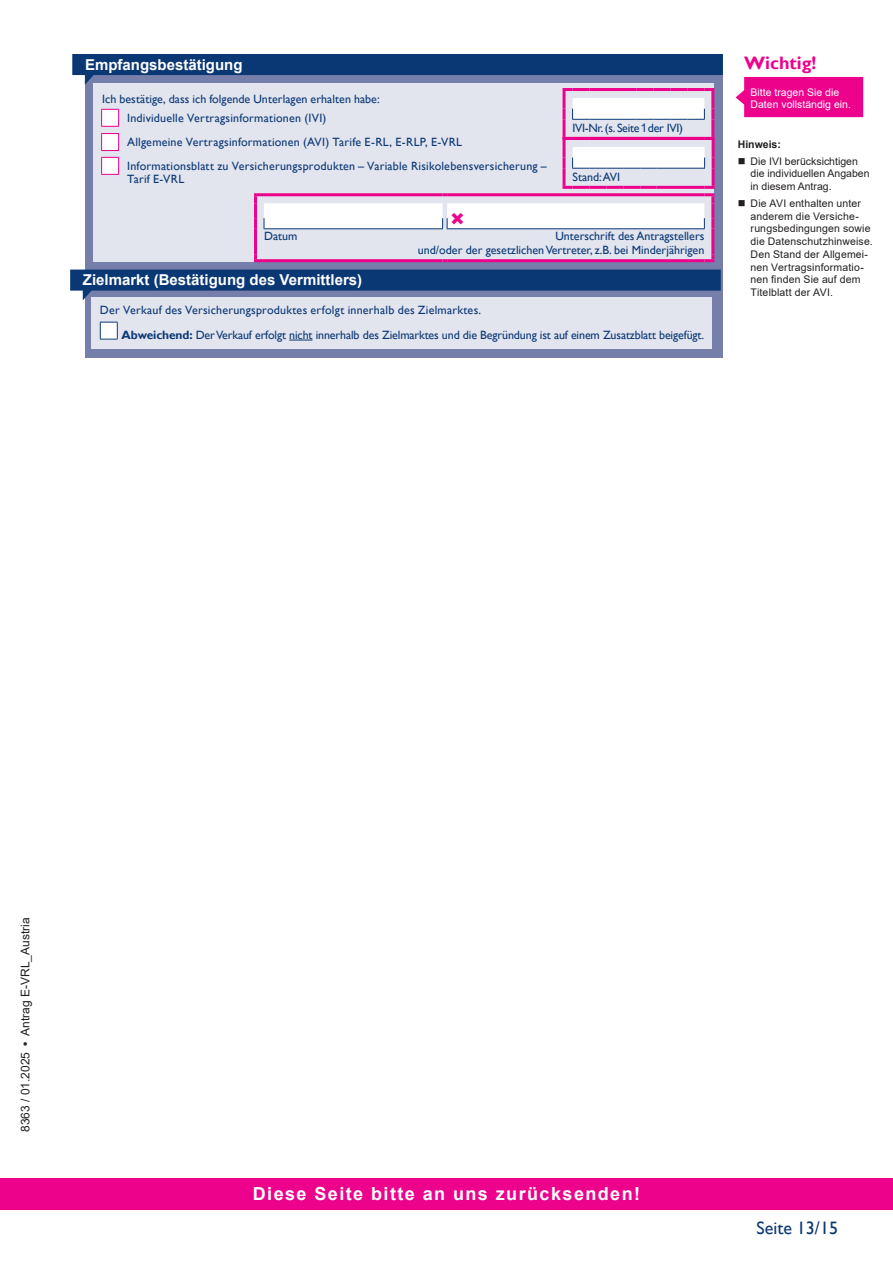
<style>
.page{position:relative;width:893px;height:1263px;background:#fff}
.page>*{position:absolute;margin:0;border:0;box-sizing:border-box;transform-origin:0 0}
.t1{font:700 18px "Arial";letter-spacing:.08em;color:#fff}
.t2{font:18px "Gill Sans";color:#0a3875}
.t3{font:700 18px "Gill Sans";color:#ed028c}
.t4{font:700 15px "Arial";color:#fff}
.t5{font:12px/19px "Gill Sans";letter-spacing:.01em;color:#0a3875}
.t6{font:12px "Gill Sans";letter-spacing:-.01em;color:#0a3875}
.t7{font:12px "Arial";color:#231f20}
.t8{font:12px "Gill Sans";letter-spacing:-.025em;color:#0a3875}
.t9{font:10.5px/12.8px "Arial";letter-spacing:.015em;color:#231f20}
.t10{font:10.5px/12.6px "Arial";color:#fff}
.t11{font:700 10.5px "Arial";color:#231f20}
.s1{font-family:"Arial"}
.s2{font-weight:700}
</style>
<div class="page">
<svg style="left:85px;top:229px;width:638px;height:128px;background:#7981aa"></svg>
<div style="left:0;top:1178px;width:893px;height:32px;background:#ed028c"></div>
<div style="left:94px;top:84px;width:620px;height:178px;background:#e2e4ee"></div>
<hr style="left:254px;top:229px;width:3px;height:25px;background:#ed028c">
<hr style="left:711px;top:229px;width:3px;height:25px;background:#ed028c">
<svg style="left:254px;top:254px;width:10px;height:8px"></svg>
<hr style="left:264px;top:259px;width:179px;height:3px;background:#ed028c">
<svg style="left:443px;top:259px;width:4px;height:3px"></svg>
<hr style="left:447px;top:259px;width:257px;height:3px;background:#ed028c">
<svg style="left:704px;top:254px;width:10px;height:8px"></svg>
<div style="left:736px;top:77px;width:127px;height:40px;background:#ed028c"></div>
<svg style="left:70px;top:270px;width:651px;height:30px;background:#244981"></svg>
<div style="left:91px;top:297px;width:621px;height:51px;background:#e2e4ee"></div>
<svg style="left:100px;top:322px;width:18px;height:18px"></svg>
<svg style="left:289px;top:340px;width:23px;height:1px"></svg>
<svg style="left:72px;top:54px;width:651px;height:175px"></svg>
<p class="t4" style="left:85px;top:54px;width:159px">Empfangsbestätigung</p>
<p class="t5" style="left:127px;top:90px;width:254px;text-indent:-25px">Ich bestätige, dass ich folgende Unterlagen erhalten habe:<br>Individuelle Vertragsinformationen (IVI)</p>
<p class="t5" style="left:127px;top:131px;width:421px;line-height:23.5px">Allgemeine Vertragsinformationen (AVI) Tarife E-RL, E-RLP, E-VRL<br>Informationsblatt zu Versicherungsprodukten – Variable Risikolebensversicherung –</p>
<p class="t5" style="left:127px;top:169px;width:59px">Tarif E-VRL</p>
<p class="t8" style="left:573px;top:121px;width:112px">IVI-Nr. (s. Seite<span class="s1">1</span>der IVI)</p>
<p class="t5" style="left:573px;top:168px;width:49px">Stand: AVI</p>
<p class="t5" style="left:264px;top:227px;width:35px">Datum</p>
<p class="t5" style="left:418px;top:229px;width:288px;line-height:14.4px;text-align:right">Unterschrift des Antragstellers<br>und/oder der gesetzlichen Vertreter, z.B. bei Minderjährigen</p>
<p class="t4" style="left:83px;top:269px;width:281px">Zielmarkt (Bestätigung des Vermittlers)</p>
<p class="t5" style="left:100px;top:301px;width:383px">Der Verkauf des Versicherungsproduktes erfolgt innerhalb des Zielmarktes.</p>
<p class="t6" style="left:122px;top:328px;width:584px"><span class="s2">Abweichend:</span> Der Verkauf erfolgt nicht innerhalb des Zielmarktes und die Begründung ist auf einem Zusatzblatt beigefügt.</p>
<h1 class="t3" style="left:744px;top:52px;width:74px">Wichtig!</h1>
<p class="t10" style="left:750px;top:85px;width:102px">Bitte tragen Sie die<br>Daten vollständig ein.</p>
<p class="t11" style="left:738px;top:137px;width:45px">Hinweis:</p>
<p class="t9" style="left:750px;top:155px;width:121px;text-indent:-13px">■ Die IVI berücksichtigen die individuellen Angaben in diesem Antrag.</p>
<p class="t9" style="left:750px;top:197px;width:124px;text-indent:-13px">■ Die AVI enthalten unter anderem die Versiche&shy;rungsbedingungen sowie die Datenschutzhinweise.<br>Den Stand der Allgemei&shy;nen Vertragsinformatio&shy;nen finden Sie auf dem<br>Titelblatt der AVI.</p>
<p class="t7" style="left:17px;top:1132px;width:216px;rotate:-90deg">8363 / 01.2025 <span class="s2">•</span> Antrag E-VRL_Austria</p>
<h1 class="t1" style="left:253px;top:1181px;width:389px">Diese Seite bitte an uns zurücksenden!</h1>
<h1 class="t2" style="left:756px;top:1217px;width:83px">Seite 13/15</h1>
</div>
